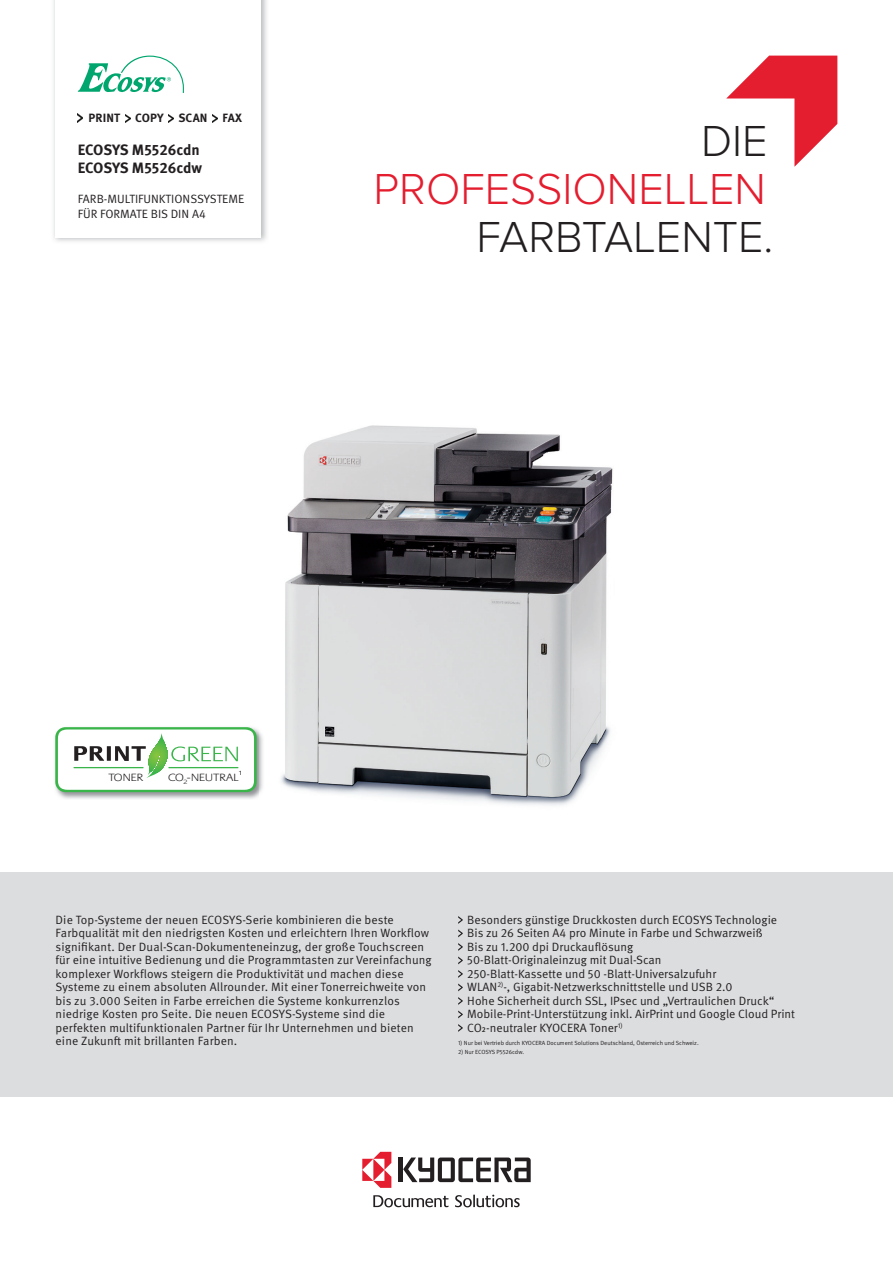
<style>
.page{position:relative;width:893px;height:1263px;background:#fff}
.page>*{position:absolute;margin:0;border:0;box-sizing:border-box;transform-origin:0 0}
.t1{font:300 45px "Proxima Nova";color:#231f20}
.t2{font:300 45px "Proxima Nova";color:#e41d2f}
.t3{font:700 15px/18px "Meta Pro";letter-spacing:-.005em;color:#231f20}
.t4{font:12px/13.5px "Meta Pro Norm";color:#231f20}
.t5{font:700 12px "Meta Pro";letter-spacing:.01em;color:#231f20}
.t6{font:300 10.95px "Praxis EF";color:#231f20;scale:1.2 1}
.t7{font:6.3px "Meta Pro";color:#231f20;scale:1.2 1}
.t8{font:6px "Meta Pro Norm";color:#231f20}
</style>
<div class="page">
<img style="left:281px;top:425px;width:332px;height:381px">
<div style="left:0;top:873px;width:893px;height:224px;background:#dcdddf"></div>
<img style="left:53px;top:0;width:214px;height:242px">
<div style="left:56px;top:0;width:205px;height:238px;background:#fff"></div>
<hr style="left:399px;top:1157px;width:4px;height:25px;background:#231f20">
<svg style="left:403px;top:1157px;width:128px;height:25px"></svg>
<svg style="left:362px;top:1152px;width:29px;height:36px"></svg>
<svg style="left:455px;top:1195px;width:65px;height:12px"></svg>
<svg style="left:373px;top:1195px;width:75px;height:12px"></svg>
<svg style="left:78px;top:56px;width:106px;height:37px"></svg>
<svg style="left:726px;top:56px;width:111px;height:111px"></svg>
<svg style="left:458px;top:916px;width:5px;height:21px"></svg>
<svg style="left:458px;top:943px;width:5px;height:21px"></svg>
<svg style="left:458px;top:970px;width:5px;height:21px"></svg>
<svg style="left:458px;top:997px;width:5px;height:21px"></svg>
<svg style="left:458px;top:1024px;width:5px;height:8px"></svg>
<svg style="left:78px;top:114px;width:5px;height:8px"></svg>
<svg style="left:125px;top:114px;width:5px;height:8px"></svg>
<svg style="left:169px;top:114px;width:5px;height:8px"></svg>
<svg style="left:213px;top:114px;width:4px;height:8px"></svg>
<img style="left:57px;top:730px;width:206px;height:69px">
<svg style="left:55px;top:727px;width:202px;height:65px"></svg>
<hr style="left:73px;top:767px;width:71px;height:1px;background:#3ab54a">
<hr style="left:168px;top:767px;width:70px;height:1px;background:#3ab54a">
<p class="t5" style="left:89px;top:109px;width:33px">PRINT</p>
<p class="t5" style="left:135px;top:109px;width:74px">COPY SCAN</p>
<p class="t5" style="left:223px;top:109px;width:21px">FAX</p>
<p class="t3" style="left:78px;top:140px;width:126px">ECOSYS M5526cdn<br>ECOSYS M5526cdw</p>
<p class="t4" style="left:78px;top:191px;width:168px;line-height:15px">FARB-MULTIFUNKTIONSSYSTEME<br>FÜR FORMATE BIS DIN A4</p>
<h1 class="t1" style="left:701px;top:115px;width:68px">DIE</h1>
<h1 class="t2" style="left:374px;top:163px;width:394px">PROFESSIONELLEN</h1>
<h1 class="t1" style="left:476px;top:211px;width:299px">FARBTALENTE.</h1>
<p class="t6" style="left:108px;top:772px;width:31px">TONER</p>
<p class="t7" style="left:239px;top:769px;width:4px">1</p>
<p class="t6" style="left:168px;top:772px;width:60px">CO<sub>2</sub>-NEUTRAL</p>
<p class="t4" style="left:56px;top:912px;width:378px">Die Top-Systeme der neuen ECOSYS-Serie kombinieren die beste Farbqualität mit den niedrigsten Kosten und erleichtern Ihren Workflow signifikant. Der Dual-Scan-Dokumenteneinzug, der große Touchscreen für eine intuitive Bedienung und die Programmtasten zur Vereinfachung komplexer Workflows steigern die Produktivität und machen diese Systeme zu einem absoluten Allrounder. Mit einer Tonerreichweite von bis zu 3.000 Seiten in Farbe erreichen die Systeme konkurrenzlos niedrige Kosten pro Seite. Die neuen ECOSYS-Systeme sind die perfekten multifunktionalen Partner für Ihr Unternehmen und bieten eine Zukunft mit brillanten Farben.</p>
<p class="t4" style="left:467px;top:912px;width:329px">Besonders günstige Druckkosten durch ECOSYS Technologie Bis zu 26 Seiten A4 pro Minute in Farbe und Schwarzweiß<br>Bis zu 1.200 dpi Druckauflösung<br>50-Blatt-Originaleinzug mit Dual-Scan<br>250-Blatt-Kassette und 50 -Blatt-Universalzufuhr<br>WLAN<sup>2)</sup>-, Gigabit-Netzwerkschnittstelle und USB 2.0<br>Hohe Sicherheit durch SSL, IPsec und „Vertraulichen Druck“ Mobile-Print-Unterstützung inkl. AirPrint und Google Cloud Print CO2-neutraler KYOCERA Toner<sup>1)</sup></p>
<p class="t8" style="left:458px;top:1038px;width:242px">1) Nur bei Vertrieb durch KYOCERA Document Solutions Deutschland, Österreich und Schweiz.</p>
<p class="t8" style="left:458px;top:1047px;width:67px">2) Nur ECOSYS P5526cdw.</p>
</div>
